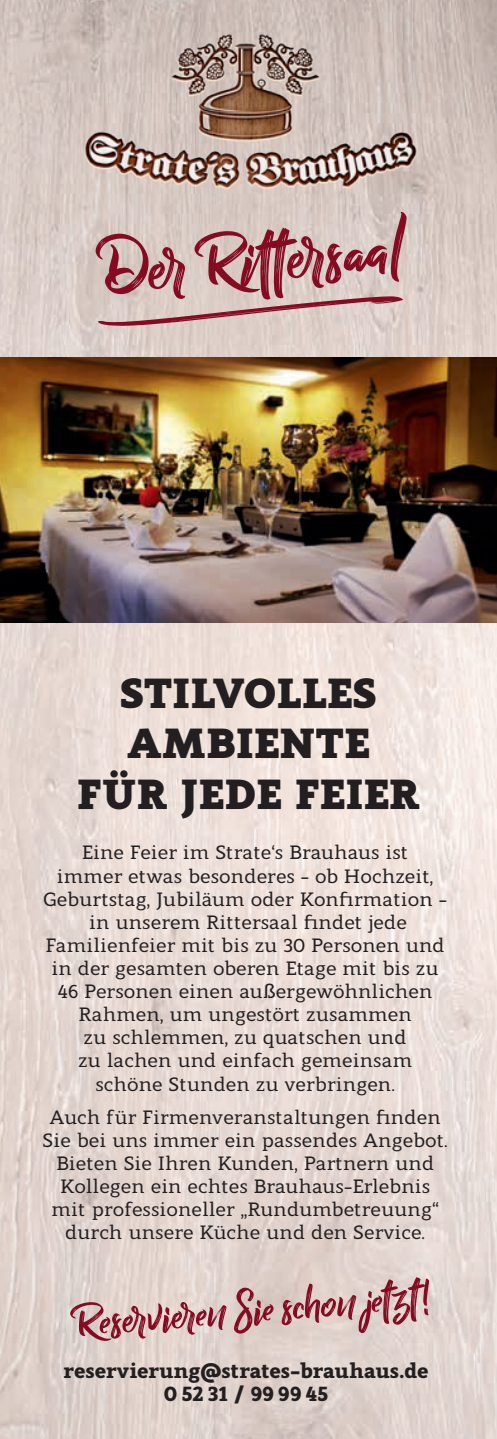
<style>
.page{position:relative;width:497px;height:1439px;background:#fff}
.page>*{position:absolute;margin:0;border:0;box-sizing:border-box;transform-origin:0 0}
.t1{font:79.98px "Billy Ohio";color:#850b22}
.t2{font:50.57px "Billy Ohio";color:#850b22}
.t3{font:900 42px/50.4px "Modum";letter-spacing:.01em;color:#231f20;text-align:center}
.t4{font:800 21px/22.8px "Modum";color:#231f20;text-align:center}
.t5{font:500 19.25px/23.1px "Modum";color:#231f20;text-align:center}
</style>
<div class="page">
<img style="left:0;top:0;width:496px;height:1439px">
<img style="left:0;top:357px;width:496px;height:266px">
<svg style="left:97px;top:295px;width:306px;height:32px"></svg>
<img style="left:64px;top:20px;width:368px;height:201px">
<h1 class="t1" style="left:94px;top:220px;width:306px;rotate:-4deg">Der Rit tersaa l</h1>
<h3 class="t3" style="left:77px;top:663px;width:344px">STILVOLLES<br>AMBIENTE<br>FÜR JEDE FEIER</h3>
<p class="t5" style="left:43px;top:839px;width:405px">Eine Feier im Strate‘s Brauhaus ist<br>immer etwas besonderes - ob Hochzeit, Geburtstag, Jubiläum oder Konfirmation - in unserem Rittersaal findet jede Familienfeier mit bis zu 30 Personen und in der gesamten oberen Etage mit bis zu 46 Personen einen außergewöhnlichen Rahmen, um ungestört zusammen<br>zu schlemmen, zu quatschen und<br>zu lachen und einfach gemeinsam schöne Stunden zu verbringen.</p>
<p class="t5" style="left:42px;top:1103px;width:406px">Auch für Firmenveranstaltungen finden Sie bei uns immer ein passendes Angebot.<br>Bieten Sie Ihren Kunden, Partnern und Kollegen ein echtes Brauhaus-Erlebnis mit professioneller „Rundumbetreuung“ durch unsere Küche und den Service.</p>
<h2 class="t2" style="left:69px;top:1293px;width:359px;rotate:-5deg">Reservieren Sie schon jetzt!</h2>
<p class="t4" style="left:63px;top:1356px;width:366px">reservierung@strates-brauhaus.de<br>0 52 31 / 99 99 45</p>
</div>
